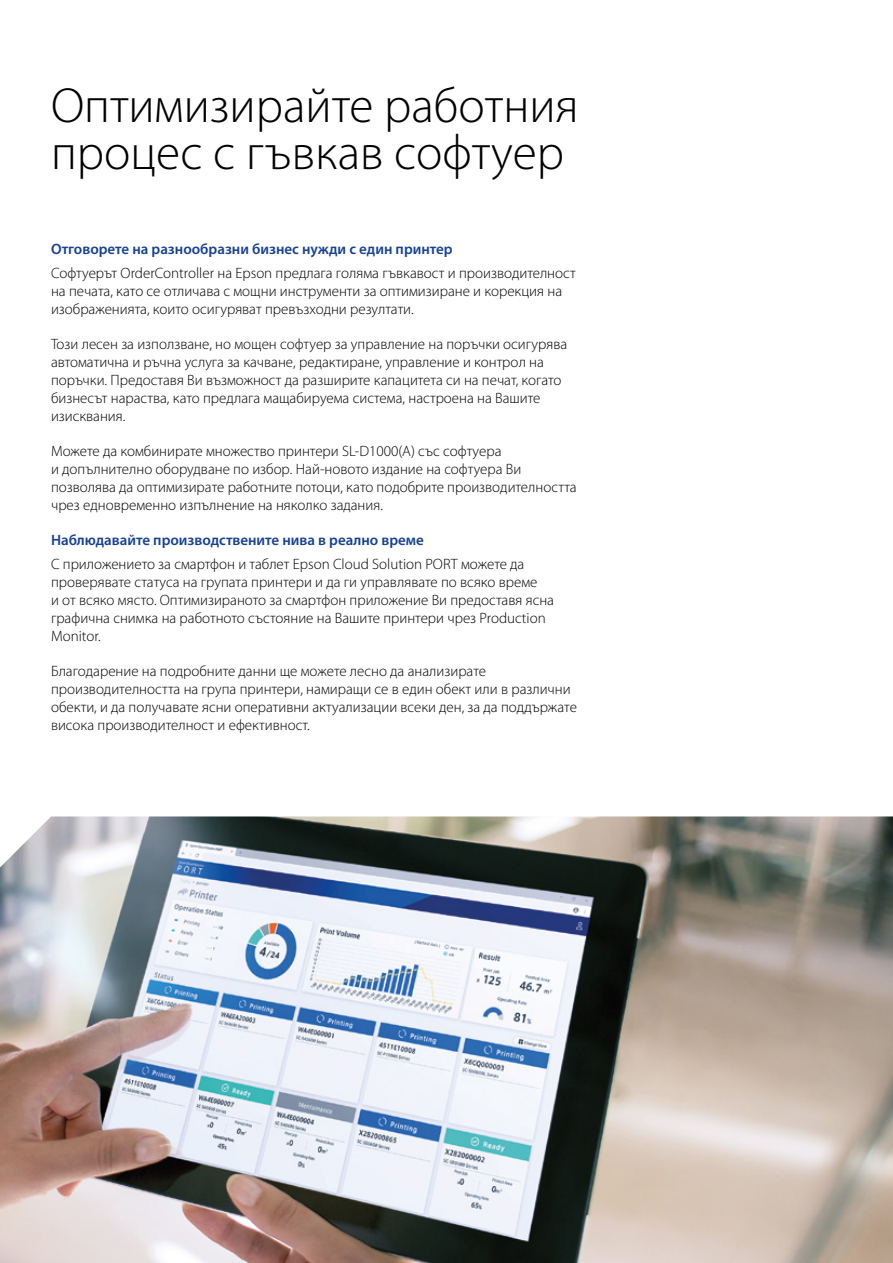
<style>
.page{position:relative;width:893px;height:1263px;background:#fff}
.page>*{position:absolute;margin:0;border:0;box-sizing:border-box;transform-origin:0 0}
.t1{font:300 49.5px/46.5px "Myriad Pro";color:#000}
.Brochure_Body_Copy{font:300 15px/18px "Myriad Pro";color:#000}
.Brochure_Small_Sub_H{font:600 15px "Myriad Pro";color:#164194}
.Brochure_Body_Copy-2{font:600 15px "Myriad Pro";color:#164194}
</style>
<div class="page">
<img style="left:0;top:816px;width:893px;height:447px">
<p class="t1" style="left:51px;top:83px;width:529px">Оптимизирайте работния процес с гъвкав софтуер</p>
<p class="Brochure_Small_Sub_H" style="left:51px;top:239px;width:403px">Отговорете на разнообразни бизнес нужди с един принтер</p>
<p class="Brochure_Body_Copy" style="left:51px;top:264px;width:526px">Софтуерът OrderController на Epson предлага голяма гъвкавост и производителност на печата, като се отличава с мощни инструменти за оптимизиране и корекция на изображенията, които осигуряват превъзходни резултати.</p>
<p class="Brochure_Body_Copy" style="left:51px;top:335px;width:518px">Този лесен за използване, но мощен софтуер за управление на поръчки осигурява автоматична и ръчна услуга за качване, редактиране, управление и контрол на поръчки. Предоставя Ви възможност да разширите капацитета си на печат, когато бизнесът нараства, като предлага мащабируема система, настроена на Вашите изисквания.</p>
<p class="Brochure_Body_Copy" style="left:51px;top:442px;width:527px">Можете да комбинирате множество принтери SL-D1000(A) със софтуера<br>и допълнително оборудване по избор. Най-новото издание на софтуера Ви позволява да оптимизирате работните потоци, като подобрите производителността чрез едновременно изпълнение на няколко задания.</p>
<p class="Brochure_Body_Copy-2" style="left:51px;top:530px;width:374px">Наблюдавайте производствените нива в реално време</p>
<p class="Brochure_Body_Copy" style="left:51px;top:556px;width:505px">С приложението за смартфон и таблет Epson Cloud Solution PORT можете да проверявате статуса на групата принтери и да ги управлявате по всяко време<br>и от всяко място. Оптимизираното за смартфон приложение Ви предоставя ясна графична снимка на работното състояние на Вашите принтери чрез Production Monitor.</p>
<p class="Brochure_Body_Copy" style="left:51px;top:663px;width:527px">Благодарение на подробните данни ще можете лесно да анализирате производителността на група принтери, намиращи се в един обект или в различни обекти, и да получавате ясни оперативни актуализации всеки ден, за да поддържате висока производителност и ефективност.</p>
</div>
